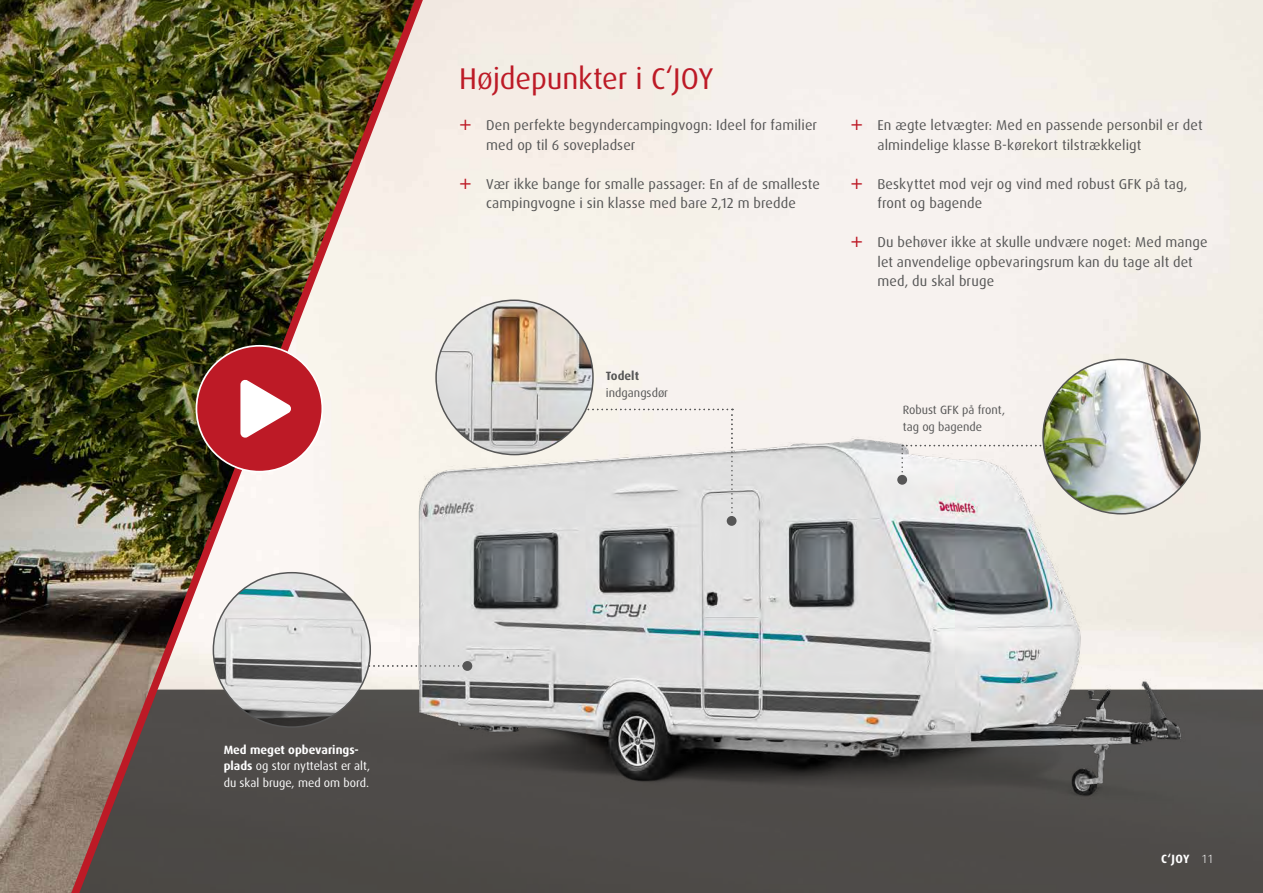
<style>
.page{position:relative;width:1263px;height:893px;background:#fff}
.page>*{position:absolute;margin:0;border:0;box-sizing:border-box;transform-origin:0 0}
.t1{font:30px "Dax Pro";letter-spacing:-.005em;color:#bd1a26}
.t2{font:14.25px/19.5px "Dax OT";letter-spacing:.01em;color:#565656}
.t3{font:12px/16.5px "Dax Pro";color:#fff}
.t4{font:12px/16.5px "Dax Pro";color:#565656}
.t5{font:700 12px "Dax Pro";color:#565656}
.t6{font:700 12px "Dax Pro";color:#fff}
.t7{font:300 12px "Dax OT";color:#fff}
.s1{font-weight:700}
</style>
<div class="page">
<img style="left:0;top:0;width:56px;height:893px">
<div style="left:439px;top:690px;width:824px;height:203px;background:#4e4b48"></div>
<img style="left:56px;top:0;width:383px;height:893px">
<div style="left:196px;top:346px;width:126px;height:126px;background:#bd1a26;border-radius:50%"></div>
<svg style="left:240px;top:380px;width:51px;height:58px"></svg>
<img style="left:404px;top:386px;width:832px;height:452px">
<div style="left:897px;top:475px;width:10px;height:10px;background:#565656;border-radius:50%"></div>
<svg style="left:370px;top:665px;width:92px;height:2px"></svg>
<svg style="left:584px;top:409px;width:149px;height:113px"></svg>
<div style="left:462px;top:661px;width:10px;height:10px;background:#565656;border-radius:50%"></div>
<div style="left:727px;top:516px;width:9px;height:10px;background:#565656;border-radius:50%"></div>
<svg style="left:901px;top:445px;width:142px;height:36px"></svg>
<img style="left:1043px;top:359px;width:157px;height:155px">
<img style="left:436px;top:300px;width:157px;height:155px">
<img style="left:213px;top:573px;width:157px;height:154px">
<svg style="left:460px;top:120px;width:11px;height:10px"></svg>
<svg style="left:460px;top:178px;width:11px;height:11px"></svg>
<svg style="left:852px;top:120px;width:10px;height:10px"></svg>
<svg style="left:852px;top:178px;width:10px;height:11px"></svg>
<svg style="left:852px;top:237px;width:10px;height:10px"></svg>
<h1 class="t1" style="left:459px;top:59px;width:256px">Højdepunkter i C‘JOY</h1>
<p class="t2" style="left:486px;top:116px;width:332px">Den perfekte begyndercampingvogn: Ideel for familier med op til 6 sovepladser</p>
<p class="t2" style="left:486px;top:174px;width:335px">Vær ikke bange for smalle passager: En af de smalleste campingvogne i sin klasse med bare 2,12 m bredde</p>
<p class="t5" style="left:606px;top:368px;width:35px">Todelt</p>
<p class="t4" style="left:606px;top:385px;width:64px">indgangsdør</p>
<p class="t2" style="left:877px;top:116px;width:327px">En ægte letvægter: Med en passende personbil er det almindelige klasse B-kørekort tilstrækkeligt</p>
<p class="t2" style="left:877px;top:174px;width:311px">Beskyttet mod vejr og vind med robust GFK på tag, front og bagende</p>
<p class="t2" style="left:877px;top:233px;width:332px">Du behøver ikke at skulle undvære noget: Med mange let anvendelige opbevaringsrum kan du tage alt det med, du skal bruge</p>
<p class="t4" style="left:903px;top:402px;width:104px">Robust GFK på front, tag og bagende</p>
<p class="t3" style="left:224px;top:742px;width:148px"><span class="s1">Med meget opbevarings&shy;plads</span> og stor nyttelast er alt, du skal bruge, med om bord.</p>
<p class="t6" style="left:1161px;top:851px;width:30px">C‘JOY</p>
<p class="t7" style="left:1202px;top:851px;width:12px">11</p>
</div>
